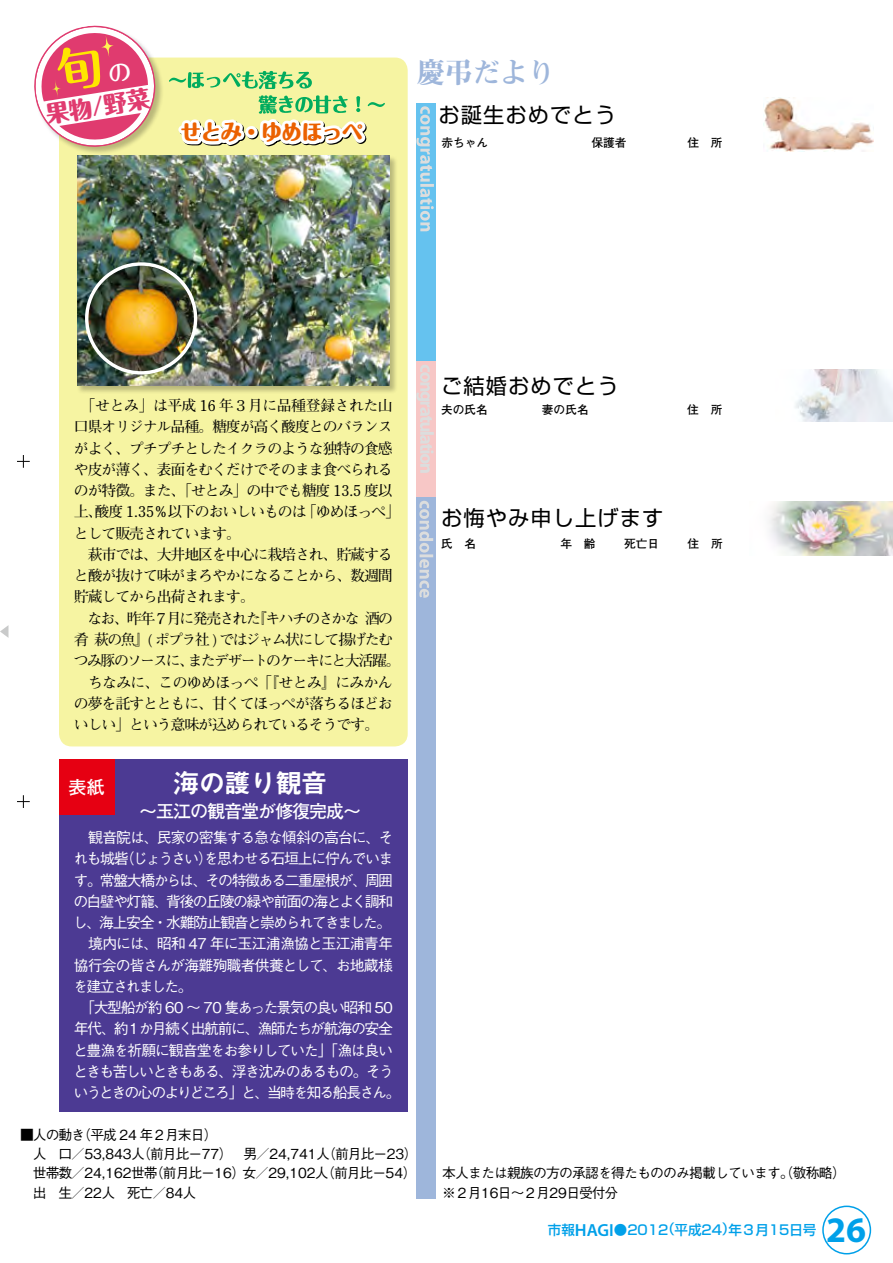
<style>
.page{position:relative;width:893px;height:1263px;background:#fff}
.page>*{position:absolute;margin:0;border:0;box-sizing:border-box;transform-origin:0 0}
.t1{font:700 36px "Myriad Pro";color:#00a0e9}
.t2{font:28.65px "Midashi Min Pro MA31";letter-spacing:-.035em;color:#9eb6db}
.t3{font:26.55px "Midashi Go Pro MB31";letter-spacing:-.04em;color:#fff}
.t4{font:23.25px "Maru Fo Pro Heavy 90 pv RKSJ H";color:#e03b6f}
.t5{font:21.3px "Shin Go Pro";letter-spacing:.05em;color:#000}
.t6{font:800 21.3px "Maru Fo Pro";letter-spacing:-.05em;color:#eb6100}
.t7{font:700 18px "Futo Go B101 Pro";letter-spacing:-.06em;color:#fff}
.t8{font:600 17.55px "Myriad Pro";color:#00a0e9}
.t9{font:700 14.85px/21.3px "Futo Min A101 Pro";letter-spacing:-.07em;color:#000}
.t10{font:500 14.85px/21.3px "Gothic BBB Pro";letter-spacing:-.1em;color:#fff}
.t11{font:500 14.85px/21.3px "Gothic BBB Pro";letter-spacing:-.08em;color:#fff;text-align:right}
.t12{font:700 14.85px "Futo Min A101 Pro";letter-spacing:-.105em;color:#000}
.t13{font:700 14.85px "Futo Min A101 Pro";letter-spacing:-.115em;color:#000}
.t14{font:700 14.85px "Futo Min A101 Pro";letter-spacing:-.03em;color:#000}
.t15{font:500 14.85px "Gothic BBB Pro";letter-spacing:-.05em;color:#fff}
.t16{font:500 14.85px "Gothic BBB Pro";letter-spacing:-.06em;color:#fff}
.t17{font:500 14.85px "Gothic BBB Pro";letter-spacing:-.135em;color:#fff}
.t18{font:500 14.85px "Gothic BBB Pro";letter-spacing:-.12em;color:#fff}
.t19{font:500 14.85px "Gothic BBB Pro";letter-spacing:-.125em;color:#fff}
.t20{font:500 13.8px/19.2px "Gothic BBB Pro";letter-spacing:-.06em;color:#000}
.t21{font:500 13.8px "Gothic BBB Pro";color:#000}
.t22{font:500 13.8px/19.2px "Gothic BBB Pro";letter-spacing:-.04em;color:#000}
.t23{font:500 13.5px "Shin Go Pro";color:#00a0e9}
.t24{font:700 11.7px "Futo Go B101 Pro";color:#000}
.s1{font-family:"Shin Go Pro";font-weight:500;font-size:13.5px}
</style>
<div class="page">
<div style="left:822px;top:1205px;width:49px;height:49px;border:2px solid #00a0e9;border-radius:50%"></div>
<div style="left:59px;top:58px;width:349px;height:688px;background:#f6f4a2;border-radius:13px"></div>
<div style="left:59px;top:759px;width:349px;height:353px;background:#4c3a93"></div>
<div style="left:417px;top:103px;width:19px;height:260px;background:#65c2ef"></div>
<div style="left:417px;top:361px;width:19px;height:162px;background:#f7c7c6"></div>
<svg style="left:416px;top:365px;width:18px;height:108px"></svg>
<svg style="left:17px;top:455px;width:13px;height:13px"></svg>
<svg style="left:17px;top:795px;width:13px;height:13px"></svg>
<svg style="left:0;top:625px;width:9px;height:13px"></svg>
<img style="left:763px;top:98px;width:111px;height:54px">
<svg style="left:416px;top:106px;width:18px;height:125px"></svg>
<img style="left:769px;top:501px;width:124px;height:54px">
<img style="left:795px;top:370px;width:98px;height:52px">
<div style="left:417px;top:497px;width:19px;height:702px;background:#9eb6db"></div>
<svg style="left:419px;top:501px;width:14px;height:97px"></svg>
<div style="left:59px;top:759px;width:55px;height:56px;background:#e60012"></div>
<svg style="left:178px;top:95px;width:207px;height:52px"></svg>
<svg style="left:169px;top:71px;width:143px;height:18px"></svg>
<div style="left:77px;top:155px;width:321px;height:239px;background:#000;opacity:.25"></div>
<img style="left:77px;top:156px;width:313px;height:229px">
<div style="left:34px;top:25px;width:130px;height:130px;background:#000;opacity:.25"></div>
<img style="left:87px;top:264px;width:109px;height:109px;border-radius:54px">
<div style="left:85px;top:262px;width:112px;height:113px;border:3px solid #fff;border-radius:50%"></div>
<svg style="left:34px;top:25px;width:125px;height:127px"></svg>
<h3 class="t4" style="left:43px;top:96px;width:106px;rotate:-9deg">果物/野菜</h3>
<h3 class="t6" style="left:180px;top:115px;width:184px">せとみ・ゆめほっぺ</h3>
<h2 class="t2" style="left:417px;top:50px;width:141px">慶弔だより</h2>
<h3 class="t5" style="left:438px;top:98px;width:179px">お誕生おめでとう</h3>
<p class="t24" style="left:441px;top:133px;width:48px">赤ちゃん</p>
<p class="t24" style="left:591px;top:133px;width:37px">保護者</p>
<p class="t24" style="left:687px;top:133px;width:37px">住　所</p>
<p class="t14" style="left:74px;top:394px;width:320px">　「せとみ」は平成 16 年３月に品種登録された山</p>
<p class="t9" style="left:74px;top:414px;width:320px">口県オリジナル品種。糖度が高く酸度とのバランス</p>
<p class="t9" style="left:74px;top:436px;width:320px">がよく、プチプチとしたイクラのような独特の食感</p>
<p class="t9" style="left:74px;top:457px;width:320px">や皮が薄く、表面をむくだけでそのまま食べられる</p>
<p class="t9" style="left:74px;top:478px;width:320px">のが特徴。また、「せとみ」の中でも糖度 13.5 度以</p>
<p class="t9" style="left:302px;top:499px;width:100px">「ゆめほっぺ「</p>
<p class="t9" style="left:74px;top:499px;width:234px">上酸度 1.35％以下のおいしいものは</p>
<p class="t9" style="left:88px;top:499px;width:16px">、</p>
<p class="t9" style="left:74px;top:521px;width:169px">として販売されています。</p>
<p class="t9" style="left:74px;top:542px;width:320px">　萩市では、大井地区を中心に栽培され、貯蔵する</p>
<p class="t9" style="left:74px;top:563px;width:320px">と酸が抜けて味がまろやかになることから、数週間</p>
<p class="t9" style="left:74px;top:584px;width:182px">貯蔵してから出荷されます。</p>
<p class="t12" style="left:252px;top:606px;width:143px">『キハチのさかな酒の</p>
<p class="t13" style="left:74px;top:606px;width:189px">　なお、昨年７月に発売された</p>
<p class="t12" style="left:74px;top:628px;width:321px">肴萩の魚』( ポプラ社 ) ではジャム状にして揚げたむ</p>
<p class="t13" style="left:188px;top:649px;width:214px">またデザートのケーキにと大活躍。</p>
<p class="t9" style="left:74px;top:648px;width:321px">つみ豚のソースに、<br>　ちなみに、このゆめほっぺ「『せとみ』にみかんの夢を託すとともに、甘くてほっぺが落ちるほどおいしい」という意味が込められているそうです。</p>
<h3 class="t3" style="left:173px;top:762px;width:156px">海の護り観音</h3>
<p class="t7" style="left:69px;top:773px;width:38px">表紙</p>
<p class="t11" style="left:74px;top:825px;width:321px">　観音院は、民家の密集する急な傾斜の高台に、そ（じょうさいを思わせる石垣上に佇んでいま</p>
<p class="t7" style="left:139px;top:796px;width:221px">～玉江の観音堂が修復完成~</p>
<p class="t10" style="left:198px;top:846px;width:16px">）</p>
<p class="t10" style="left:73px;top:846px;width:57px">れも城砦</p>
<p class="t10" style="left:205px;top:867px;width:164px">その特徴ある二重屋根が、</p>
<p class="t10" style="left:166px;top:867px;width:228px;text-indent:-93px">す。常盤大橋からは、<br>背後の丘陵の緑や前面の海とよく調和</p>
<p class="t10" style="left:365px;top:867px;width:30px">周囲</p>
<p class="t10" style="left:74px;top:889px;width:97px">の白壁や灯籠、</p>
<p class="t10" style="left:73px;top:910px;width:320px">し、海上安全・水難防止観音と崇められてきました。</p>
<p class="t15" style="left:74px;top:932px;width:321px">　境内には、昭和 47 年に玉江浦漁協と玉江浦青年</p>
<p class="t16" style="left:74px;top:953px;width:321px">協行会の皆さんが海難殉職者供養として、お地蔵様</p>
<p class="t19" style="left:73px;top:974px;width:121px">を建立されました。</p>
<p class="t10" style="left:74px;top:995px;width:321px">　「大型船が約 60 ～ 70 隻あった景気の良い昭和 50</p>
<p class="t10" style="left:139px;top:1016px;width:256px">か月続く出航前に、漁師たちが航海の安全</p>
<p class="t10" style="left:74px;top:1016px;width:69px">年代、約１</p>
<p class="t10" style="left:73px;top:1037px;width:321px">と豊漁を祈願に観音堂をお参りしていた」「漁は良い</p>
<p class="t10" style="left:73px;top:1059px;width:322px">ときも苦しいときもある、浮き沈みのあるもの。そう</p>
<p class="t18" style="left:267px;top:1081px;width:135px">当時を知る船長さん。</p>
<p class="t17" style="left:73px;top:1081px;width:172px">いうときの心のよりどころ」</p>
<p class="t10" style="left:241px;top:1080px;width:30px">と、</p>
<p class="t20" style="left:77px;top:1123px;width:142px">（平成 24 年２月末日(</p>
<p class="t20" style="left:20px;top:1123px;width:66px">■人の動き</p>
<p class="t21" style="left:20px;top:1143px;width:214px">　人　口／53,843 （人前月比ー77）</p>
<p class="t21" style="left:243px;top:1143px;width:176px">男／24,741 （人前月比ー23(</p>
<p class="t20" style="left:150px;top:1162px;width:97px">（前月比ー16）</p>
<p class="t21" style="left:242px;top:1162px;width:176px">女／29,102 （人前月比ー54(</p>
<p class="t22" style="left:20px;top:1162px;width:178px">　世帯数／24,162世帯<br>　出　生／22人　死亡／84人</p>
<h3 class="t5" style="left:441px;top:368px;width:179px">ご結婚おめでとう</h3>
<p class="t24" style="left:441px;top:400px;width:48px">夫の氏名</p>
<p class="t24" style="left:542px;top:400px;width:48px">妻の氏名</p>
<p class="t24" style="left:687px;top:400px;width:37px">住　所</p>
<h3 class="t5" style="left:441px;top:500px;width:224px">お悔やみ申し上げます</h3>
<p class="t24" style="left:441px;top:534px;width:37px">氏　名</p>
<p class="t24" style="left:560px;top:534px;width:37px">年　齢</p>
<p class="t24" style="left:624px;top:534px;width:37px">死亡日</p>
<p class="t24" style="left:688px;top:534px;width:37px">住　所</p>
<p class="t20" style="left:442px;top:1162px;width:405px">本人または親族の方の承認を得たもののみ掲載しています。（敬称略( ※２月16日〜２月29日受付分</p>
<p class="t23" style="left:662px;top:1219px;width:156px">（平成24 年）３月15日号</p>
<p class="t8" style="left:548px;top:1219px;width:67px"><span class="s1">市報</span>HAGI</p>
<p class="t23" style="left:614px;top:1219px;width:56px">●2012</p>
<h1 class="t1" style="left:826px;top:1206px;width:41px">26</h1>
</div>
